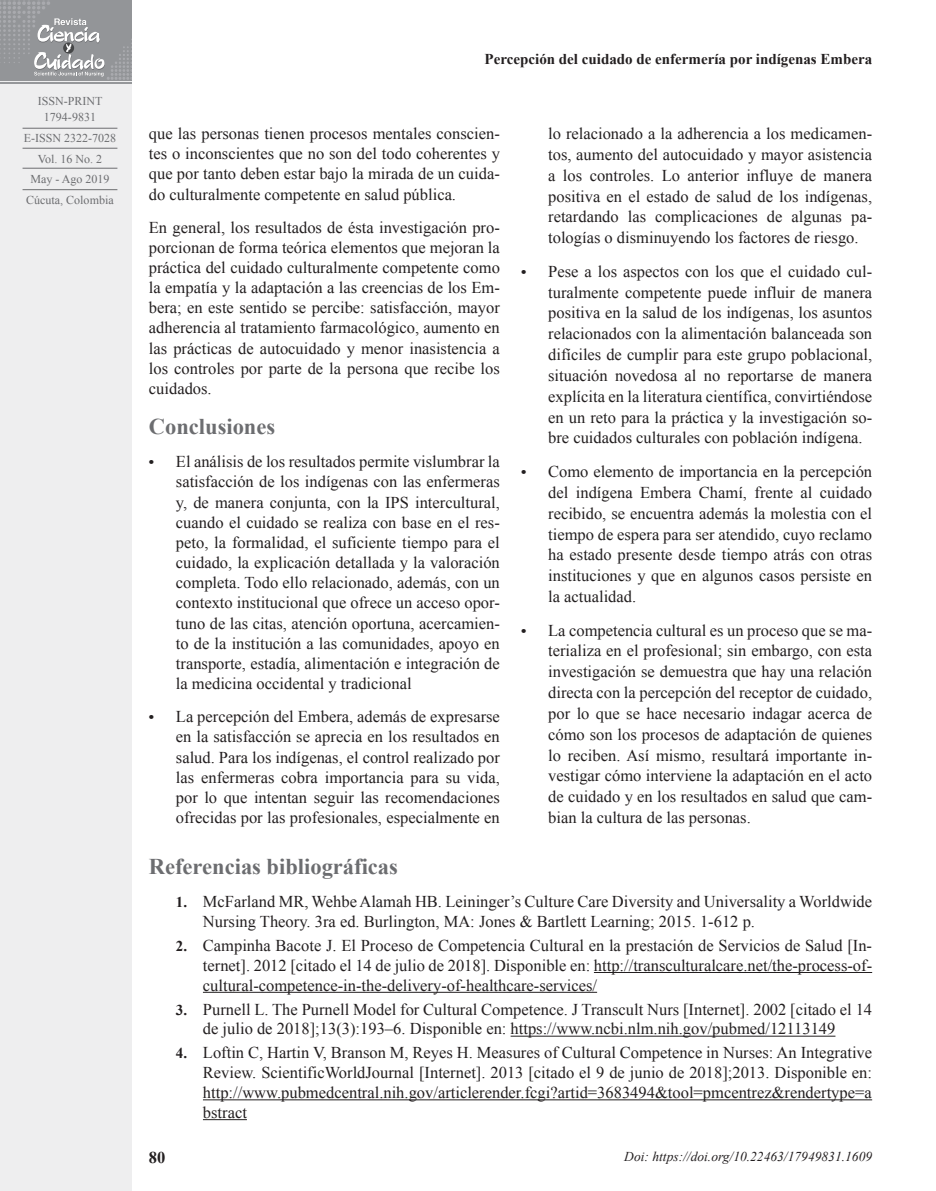
<style>
.page{position:relative;width:936px;height:1191px;background:#fff}
.page>*{position:absolute;margin:0;border:0;box-sizing:border-box;transform-origin:0 0}
.t1{font:700 22.5px "Times New Roman";color:#6c6d70}
.t2{font:16.5px/20.9px "Times New Roman";color:#231f20;text-align:justify}
.t3{font:700 16.5px "Times New Roman";color:#231f20}
.t4{font:700 15px "Times New Roman";color:#231f20}
.t5{font:italic 13.5px "Times New Roman";color:#231f20}
.t6{font:12px/20.7px "Times New Roman";color:#6c6d70;text-align:center}
.s1{font-weight:700;font-size:15px}
</style>
<div class="page">
<div style="left:0;top:0;width:131px;height:1191px;background:#eeeeef"></div>
<hr style="left:23px;top:128px;width:94px;height:1px;background:#6c6d70">
<hr style="left:23px;top:148px;width:94px;height:1px;background:#6c6d70">
<hr style="left:23px;top:168px;width:94px;height:1px;background:#6c6d70">
<hr style="left:23px;top:189px;width:94px;height:1px;background:#6c6d70">
<hr style="left:0;top:83px;width:132px;height:1px;background:#95979a">
<svg style="left:0;top:0;width:132px;height:82px;background:#9ea0a3"></svg>
<hr style="left:594px;top:972px;width:278px;height:1px;background:#231f20">
<hr style="left:203px;top:992px;width:394px;height:1px;background:#231f20">
<hr style="left:510px;top:1036px;width:325px;height:1px;background:#231f20">
<hr style="left:203px;top:1099px;width:669px;height:1px;background:#231f20">
<hr style="left:203px;top:1119px;width:44px;height:1px;background:#231f20">
<p class="t4" style="left:484px;top:49px;width:389px">Percepción del cuidado de enfermería por indígenas Embera</p>
<p class="t6" style="left:38px;top:92px;width:66px;line-height:16.5px">ISSN-PRINT<br>1794-9831</p>
<p class="t6" style="left:24px;top:127px;width:94px">E-ISSN 2322-7028<br>Vol. 16 No. 2<br>May - Ago 2019<br>Cúcuta, Colombia</p>
<p class="t2" style="left:149px;top:123px;width:352px;line-height:20.2px">que las personas tienen procesos mentales conscien&shy;tes o inconscientes que no son del todo coherentes y que por tanto deben estar bajo la mirada de un cuida&shy;do culturalmente competente en salud pública.</p>
<p class="t2" style="left:149px;top:217px;width:352px;line-height:20.2px">En general, los resultados de ésta investigación pro&shy;porcionan de forma teórica elementos que mejoran la práctica del cuidado culturalmente competente como la empatía y la adaptación a las creencias de los Em&shy;bera; en este sentido se percibe: satisfacción, mayor adherencia al tratamiento farmacológico, aumento en las prácticas de autocuidado y menor inasistencia a los controles por parte de la persona que recibe los cuidados.</p>
<h1 class="t1" style="left:149px;top:411px;width:128px">Conclusiones</h1>
<p class="t2" style="left:176px;top:451px;width:325px;line-height:20.2px;text-indent:-27px"><span class="s1">•</span> El análisis de los resultados permite vislumbrar la satisfacción de los indígenas con las enfermeras y, de manera conjunta, con la IPS intercultural, cuando el cuidado se realiza con base en el res&shy;peto, la formalidad, el suficiente tiempo para el cuidado, la explicación detallada y la valoración completa. Todo ello relacionado, además, con un contexto institucional que ofrece un acceso opor&shy;tuno de las citas, atención oportuna, acercamien&shy;to de la institución a las comunidades, apoyo en transporte, estadía, alimentación e integración de la medicina occidental y tradicional</p>
<p class="t2" style="left:176px;top:706px;width:325px;line-height:20.2px;text-indent:-27px"><span class="s1">•</span> La percepción del Embera, además de expresarse en la satisfacción se aprecia en los resultados en salud. Para los indígenas, el control realizado por las enfermeras cobra importancia para su vida, por lo que intentan seguir las recomendaciones ofrecidas por las profesionales, especialmente en</p>
<p class="t2" style="left:548px;top:123px;width:325px">lo relacionado a la adherencia a los medicamen&shy;tos, aumento del autocuidado y mayor asistencia a los controles. Lo anterior influye de manera positiva en el estado de salud de los indígenas, retardando las complicaciones de algunas pa&shy;tologías o disminuyendo los factores de riesgo.</p>
<p class="t2" style="left:548px;top:260px;width:325px;text-indent:-27px"><span class="s1">•</span> Pese a los aspectos con los que el cuidado cul&shy;turalmente competente puede influir de manera positiva en la salud de los indígenas, los asuntos relacionados con la alimentación balanceada son difíciles de cumplir para este grupo poblacional, situación novedosa al no reportarse de manera explícita en la literatura científica, convirtiéndose en un reto para la práctica y la investigación so&shy;bre cuidados culturales con población indígena.</p>
<p class="t2" style="left:548px;top:461px;width:325px;text-indent:-27px"><span class="s1">•</span> Como elemento de importancia en la percepción del indígena Embera Chamí, frente al cuidado recibido, se encuentra además la molestia con el tiempo de espera para ser atendido, cuyo reclamo ha estado presente desde tiempo atrás con otras instituciones y que en algunos casos persiste en la actualidad.</p>
<p class="t2" style="left:548px;top:619px;width:325px;text-indent:-27px"><span class="s1">•</span> La competencia cultural es un proceso que se ma&shy;terializa en el profesional; sin embargo, con esta investigación se demuestra que hay una relación directa con la percepción del receptor de cuidado, por lo que se hace necesario indagar acerca de cómo son los procesos de adaptación de quienes lo reciben. Así mismo, resultará importante in&shy;vestigar cómo interviene la adaptación en el acto de cuidado y en los resultados en salud que cam&shy;bian la cultura de las personas.</p>
<h1 class="t1" style="left:149px;top:851px;width:250px">Referencias bibliográficas</h1>
<p class="t2" style="left:203px;top:891px;width:670px;line-height:19.8px;text-indent:-27px"><span class="s1">1.</span> McFarland MR, Wehbe Alamah HB. Leininger’s Culture Care Diversity and Universality a Worldwide<br>Nursing Theory. 3ra ed. Burlington, MA: Jones &amp; Bartlett Learning; 2015. 1-612 p.</p>
<p class="t2" style="left:203px;top:935px;width:670px;line-height:19.8px;text-indent:-27px"><span class="s1">2.</span> Campinha Bacote J. El Proceso de Competencia Cultural en la prestación de Servicios de Salud [In&shy;ternet]. 2012 [citado el 14 de julio de 2018]. Disponible en: http://transculturalcare.net/the-process-of&shy;cultural-competence-in-the-delivery-of-healthcare-services/</p>
<p class="t2" style="left:176px;top:999px;width:697px;line-height:19.8px;text-align:center"><span class="s1">3.</span> Purnell L. The Purnell Model for Cultural Competence. J Transcult Nurs [Internet]. 2002 [citado el 14 de julio de 2018];13(3):193–6. Disponible en: https://www.ncbi.nlm.nih.gov/pubmed/12113149</p>
<p class="t2" style="left:203px;top:1042px;width:670px;line-height:19.8px;text-indent:-27px"><span class="s1">4.</span> Loftin C, Hartin V, Branson M, Reyes H. Measures of Cultural Competence in Nurses: An Integrative Review. ScientificWorldJournal [Internet]. 2013 [citado el 9 de junio de 2018];2013. Disponible en: http://www.pubmedcentral.nih.gov/articlerender.fcgi?artid=3683494&amp;tool=pmcentrez&amp;rendertype=a bstract</p>
<p class="t3" style="left:149px;top:1146px;width:18px">80</p>
<p class="t5" style="left:624px;top:1147px;width:249px">Doi: https://doi.org/10.22463/17949831.1609</p>
</div>
